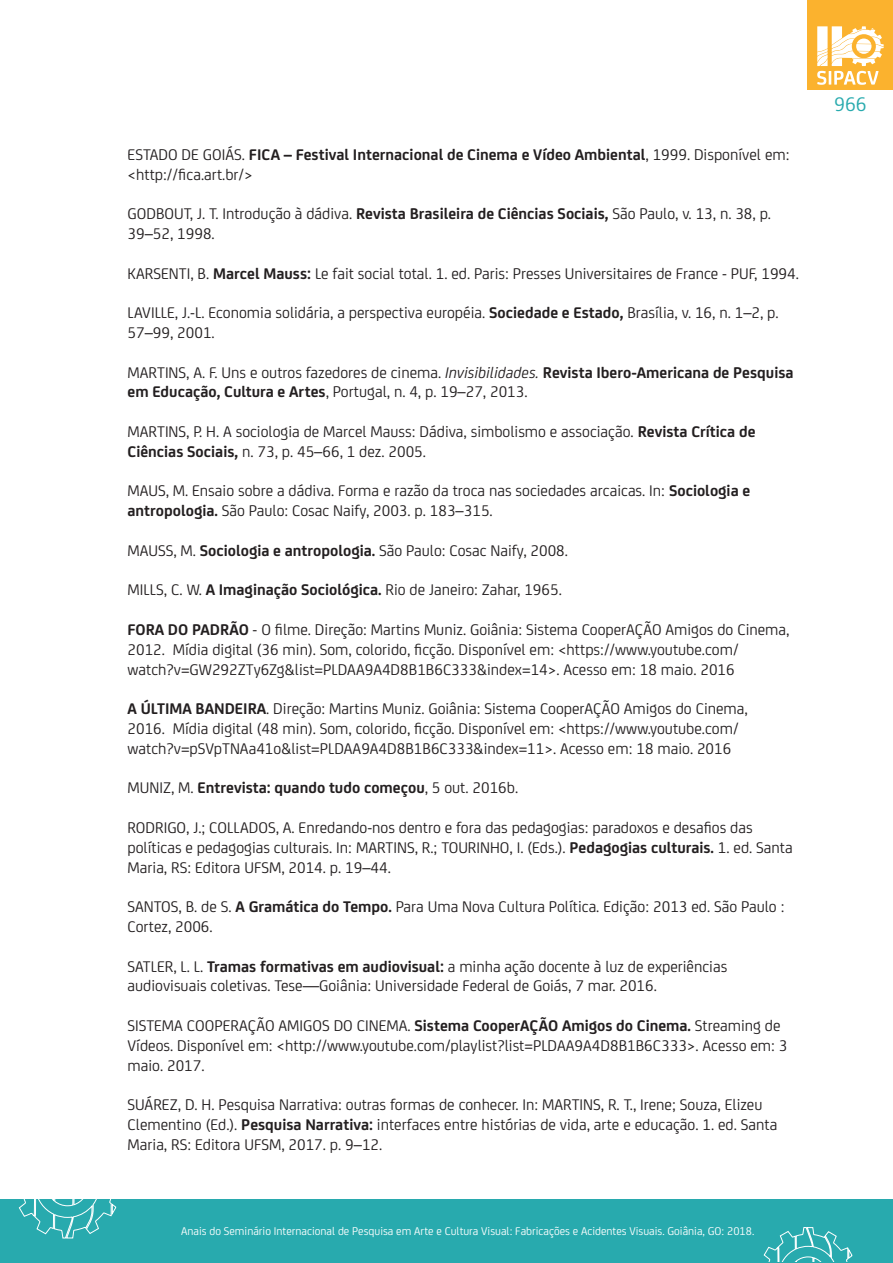
<style>
.page{position:relative;width:893px;height:1263px;background:#fff}
.page>*{position:absolute;margin:0;border:0;box-sizing:border-box;transform-origin:0 0}
.t1{font:21px "FS Joey";color:#28aaae}
.bibliografia{font:16.5px/19.8px "FS Joey";color:#231f20}
.bibliografia-2{font:700 16.5px "FS Joey";color:#231f20}
.t2{font:12px "FS Joey";color:#fff}
.s1{font-weight:700}
.s2{font-style:italic}
.s3{font-weight:400}
</style>
<div class="page">
<div style="left:808px;top:0;width:85px;height:89px;background:#fbb22e"></div>
<svg style="left:817px;top:26px;width:67px;height:59px"></svg>
<div style="left:0;top:1199px;width:893px;height:64px;background:#28aaae"></div>
<svg style="left:18px;top:1199px;width:99px;height:40px"></svg>
<svg style="left:763px;top:1227px;width:90px;height:35px"></svg>
<p class="bibliografia" style="left:128px;top:143px;width:663px">ESTADO DE GOIÁS. <span class="s1">FICA – Festival Internacional de Cinema e Vídeo Ambiental</span>, 1999. Disponível em: &lt;http://fica.art.br/&gt;</p>
<p class="bibliografia" style="left:128px;top:203px;width:645px">GODBOUT, J. T. Introdução à dádiva. <span class="s1">Revista Brasileira de Ciências Sociais,</span> São Paulo, v. 13, n. 38, p.<br>39–52, 1998.</p>
<p class="bibliografia" style="left:128px;top:262px;width:673px">KARSENTI, B. <span class="s1">Marcel Mauss:</span> Le fait social total. 1. ed. Paris: Presses Universitaires de France - PUF, 1994.</p>
<p class="bibliografia" style="left:128px;top:302px;width:653px">LAVILLE, J.-L. Economia solidária, a perspectiva européia. <span class="s1">Sociedade e Estado,</span> Brasília, v. 16, n. 1–2, p.<br>57–99, 2001.</p>
<p class="bibliografia" style="left:128px;top:361px;width:667px">MARTINS, A. F. Uns e outros fazedores de cinema. <span class="s2">Invisibilidades.</span> <span class="s1">Revista Ibero-Americana de Pesquisa em Educação, Cultura e Artes</span>, Portugal, n. 4, p. 19–27, 2013.</p>
<p class="bibliografia" style="left:128px;top:421px;width:629px">MARTINS, P. H. A sociologia de Marcel Mauss: Dádiva, simbolismo e associação. <span class="s1">Revista Crítica de<br>Ciências Sociais,</span> n. 73, p. 45–66, 1 dez. 2005.</p>
<p class="bibliografia" style="left:128px;top:480px;width:624px">MAUS, M. Ensaio sobre a dádiva. Forma e razão da troca nas sociedades arcaicas. In: <span class="s1">Sociologia e antropologia.</span> São Paulo: Cosac Naify, 2003. p. 183–315.</p>
<p class="bibliografia" style="left:128px;top:539px;width:442px">MAUSS, M. <span class="s1">Sociologia e antropologia.</span> São Paulo: Cosac Naify, 2008.</p>
<p class="bibliografia" style="left:128px;top:579px;width:436px">MILLS, C. W. <span class="s1">A Imaginação Sociológica.</span> Rio de Janeiro: Zahar, 1965.</p>
<p class="bibliografia" style="left:128px;top:619px;width:663px"><span class="s1">FORA DO PADRÃO</span> - O filme. Direção: Martins Muniz. Goiânia: Sistema CooperAÇÃO Amigos do Cinema,<br>2012. Mídia digital (36 min). Som, colorido, ficção. Disponível em: &lt;https://www.youtube.com/ watch?v=GW292ZTy6Zg&amp;list=PLDAA9A4D8B1B6C333&amp;index=14&gt;. Acesso em: 18 maio. 2016</p>
<p class="bibliografia" style="left:128px;top:698px;width:622px"><span class="s1">A ÚLTIMA BANDEIRA</span>. Direção: Martins Muniz. Goiânia: Sistema CooperAÇÃO Amigos do Cinema,<br>2016. Mídia digital (48 min). Som, colorido, ficção. Disponível em: &lt;https://www.youtube.com/ watch?v=pSVpTNAa41o&amp;list=PLDAA9A4D8B1B6C333&amp;index=11&gt;. Acesso em: 18 maio. 2016</p>
<p class="bibliografia-2" style="left:128px;top:775px;width:392px"><span class="s3">MUNIZ, M.</span> Entrevista: quando tudo começou<span class="s3">, 5 out. 2016b.</span></p>
<p class="bibliografia" style="left:128px;top:817px;width:667px">RODRIGO, J.; COLLADOS, A. Enredando-nos dentro e fora das pedagogias: paradoxos e desafios das políticas e pedagogias culturais. In: MARTINS, R.; TOURINHO, I. (Eds.). <span class="s1">Pedagogias culturais.</span> 1. ed. Santa<br>Maria, RS: Editora UFSM, 2014. p. 19–44.</p>
<p class="bibliografia" style="left:128px;top:896px;width:658px">SANTOS, B. de S. <span class="s1">A Gramática do Tempo.</span> Para Uma Nova Cultura Política. Edição: 2013 ed. São Paulo :<br>Cortez, 2006.</p>
<p class="bibliografia" style="left:128px;top:955px;width:601px">SATLER, L. L. <span class="s1">Tramas formativas em audiovisual:</span> a minha ação docente à luz de experiências audiovisuais coletivas. Tese—Goiânia: Universidade Federal de Goiás, 7 mar. 2016.</p>
<p class="bibliografia" style="left:128px;top:1015px;width:661px">SISTEMA COOPERAÇÃO AMIGOS DO CINEMA. <span class="s1">Sistema CooperAÇÃO Amigos do Cinema.</span> Streaming de<br>Vídeos. Disponível em: &lt;http://www.youtube.com/playlist?list=PLDAA9A4D8B1B6C333&gt;. Acesso em: 3 maio. 2017.</p>
<p class="bibliografia" style="left:128px;top:1094px;width:651px">SUÁREZ, D. H. Pesquisa Narrativa: outras formas de conhecer. In: MARTINS, R. T., Irene; Souza, Elizeu<br>Clementino (Ed.). <span class="s1">Pesquisa Narrativa:</span> interfaces entre histórias de vida, arte e educação. 1. ed. Santa<br>Maria, RS: Editora UFSM, 2017. p. 9–12.</p>
<p class="t2" style="left:181px;top:1223px;width:575px">Anais do Seminário Internacional de Pesquisa em Arte e Cultura Visual: Fabricações e Acidentes Visuais. Goiânia, GO: 2018.</p>
<p class="t1" style="left:834px;top:90px;width:34px">966</p>
</div>
